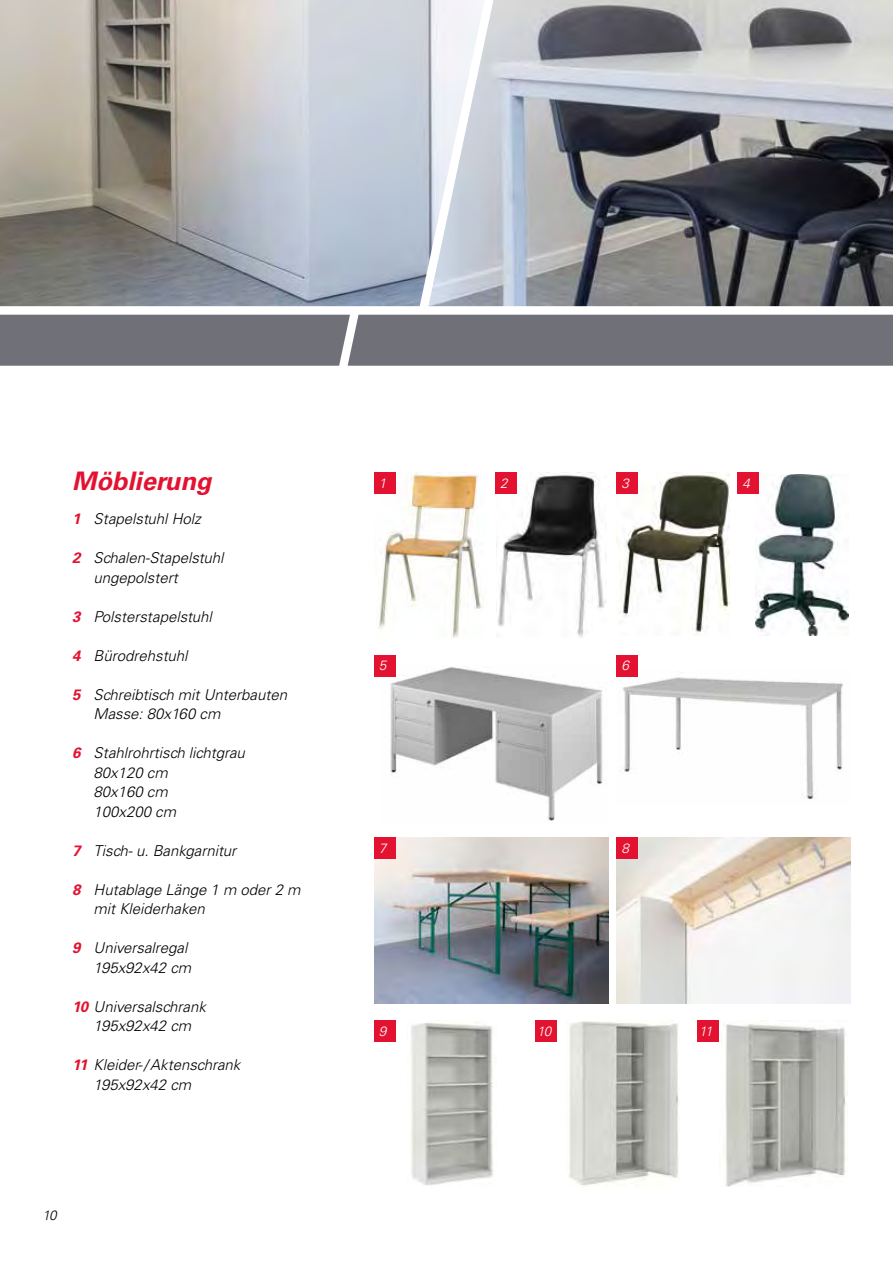
<style>
.page{position:relative;width:893px;height:1263px;background:#fff}
.page>*{position:absolute;margin:0;border:0;box-sizing:border-box;transform-origin:0 0}
.t1{font:italic 700 25.5px "Univers LT Std";color:#e31231}
.t2{font:italic 300 15px/19.5px "Univers LT Std";color:#000}
.t3{font:italic 300 13.5px "Univers LT Std";color:#fff}
.t4{font:italic 300 13.5px "Univers LT Std";color:#000}
.s1{font-weight:700;color:#e31231}
</style>
<div class="page">
<div style="left:0;top:315px;width:893px;height:51px;background:#707078"></div>
<img style="left:0;top:0;width:428px;height:306px">
<img style="left:428px;top:0;width:465px;height:306px">
<img style="left:410px;top:1020px;width:83px;height:165px">
<img style="left:568px;top:1020px;width:112px;height:166px">
<img style="left:723px;top:1020px;width:123px;height:166px">
<img style="left:374px;top:838px;width:234px;height:165px">
<img style="left:382px;top:665px;width:221px;height:156px">
<img style="left:374px;top:472px;width:109px;height:166px">
<img style="left:497px;top:472px;width:110px;height:166px">
<img style="left:617px;top:472px;width:112px;height:162px">
<img style="left:755px;top:474px;width:93px;height:161px">
<img style="left:617px;top:838px;width:233px;height:165px">
<img style="left:617px;top:676px;width:226px;height:124px">
<div style="left:374px;top:472px;width:21px;height:21px;background:#e31231"></div>
<div style="left:697px;top:1020px;width:22px;height:22px;background:#e31231"></div>
<div style="left:495px;top:472px;width:22px;height:21px;background:#e31231"></div>
<div style="left:617px;top:472px;width:21px;height:21px;background:#e31231"></div>
<div style="left:738px;top:472px;width:21px;height:21px;background:#e31231"></div>
<div style="left:374px;top:655px;width:21px;height:21px;background:#e31231"></div>
<div style="left:617px;top:655px;width:21px;height:21px;background:#e31231"></div>
<div style="left:374px;top:838px;width:21px;height:21px;background:#e31231"></div>
<div style="left:617px;top:838px;width:21px;height:21px;background:#e31231"></div>
<div style="left:374px;top:1020px;width:21px;height:22px;background:#e31231"></div>
<div style="left:536px;top:1020px;width:21px;height:22px;background:#e31231"></div>
<h1 class="t1" style="left:72px;top:467px;width:141px">Möblierung</h1>
<p class="t2" style="left:72px;top:509px;width:130px"><span class="s1">1</span> Stapelstuhl Holz</p>
<p class="t2" style="left:94px;top:548px;width:132px;text-indent:-21px"><span class="s1">2</span> Schalen-Stapelstuhl ungepolstert</p>
<p class="t2" style="left:72px;top:607px;width:141px"><span class="s1">3</span> Polsterstapelstuhl</p>
<p class="t2" style="left:72px;top:646px;width:117px"><span class="s1">4</span> Bürodrehstuhl</p>
<p class="t2" style="left:94px;top:685px;width:195px;text-indent:-21px"><span class="s1">5</span> Schreibtisch mit Unterbauten<br>Masse: 80x160 cm</p>
<p class="t2" style="left:94px;top:743px;width:153px;text-indent:-21px"><span class="s1">6</span> Stahlrohrtisch lichtgrau<br>80x120 cm<br>80x160 cm<br>100x200 cm</p>
<p class="t2" style="left:72px;top:841px;width:165px"><span class="s1">7</span> Tisch- u. Bankgarnitur</p>
<p class="t2" style="left:94px;top:880px;width:209px;text-indent:-21px"><span class="s1">8</span> Hutablage Länge 1 m oder 2 m mit Kleiderhaken</p>
<p class="t2" style="left:72px;top:938px;width:120px;text-align:right"><span class="s1">9</span> Universalregal<br>195x92x42 cm</p>
<p class="t2" style="left:72px;top:997px;width:135px;text-align:center"><span class="s1">10</span> Universalschrank<br>195x92x42 cm</p>
<p class="t2" style="left:94px;top:1055px;width:148px;text-indent:-21px"><span class="s1">11</span> Kleider-/Aktenschrank<br>195x92x42 cm</p>
<p class="t4" style="left:43px;top:1207px;width:15px">10</p>
<p class="t3" style="left:379px;top:475px;width:9px">1</p>
<p class="t3" style="left:500px;top:475px;width:9px">2</p>
<p class="t3" style="left:621px;top:475px;width:9px">3</p>
<p class="t3" style="left:742px;top:475px;width:9px">4</p>
<p class="t3" style="left:379px;top:657px;width:9px">5</p>
<p class="t3" style="left:621px;top:657px;width:9px">6</p>
<p class="t3" style="left:379px;top:840px;width:9px">7</p>
<p class="t3" style="left:621px;top:840px;width:9px">8</p>
<p class="t3" style="left:379px;top:1023px;width:9px">9</p>
<p class="t3" style="left:537px;top:1023px;width:15px">10</p>
<p class="t3" style="left:699px;top:1023px;width:15px">11</p>
</div>
